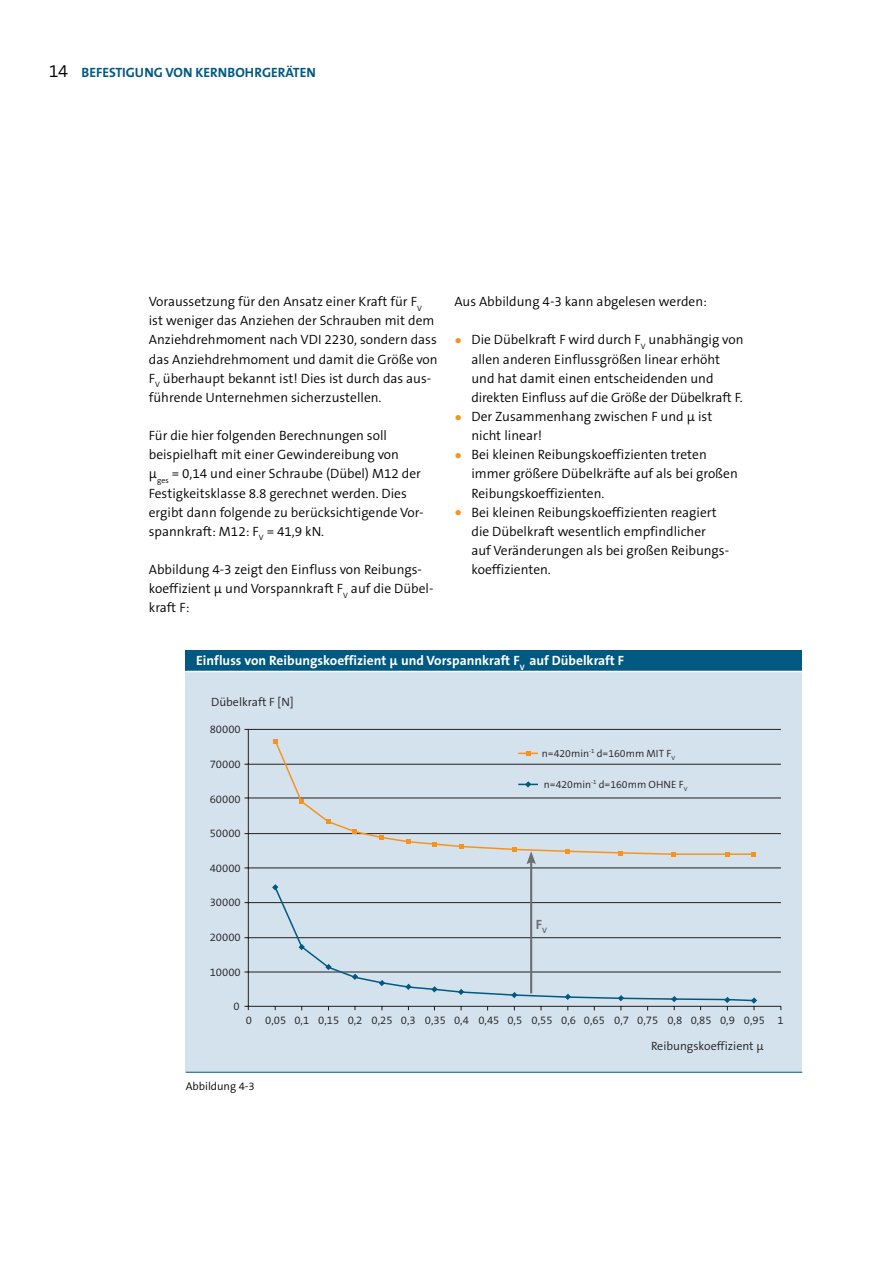
<style>
.page{position:relative;width:893px;height:1263px;background:#fff}
.page>*{position:absolute;margin:0;border:0;box-sizing:border-box;transform-origin:0 0}
.t1{font:300 13.5px/19.2px "The Sans B4";color:#000}
.t2{font:700 13.5px "The Sans B7";color:#fff}
.t3{font:700 13.5px "The Sans B7";color:#005981}
.t4{font:700 13.5px "The Sans B7";color:#6d6e70}
.t5{font:300 12px "The Sans B4";color:#221f20}
.t6{font:300 11.25px "The Sans B4";color:#221f20}
.t7{font:300 11.25px "The Sans B4";color:#000}
.t8{font:300 10.5px "The Sans B4";color:#221f20}
.s1{font-family:"The Sans B4";font-weight:300;font-size:18px;color:#000}
.s2{font-family:"The Sans B7";font-weight:700;font-size:18px;color:#f7931d}
</style>
<div class="page">
<div style="left:186px;top:650px;width:616px;height:21px;background:#005981"></div>
<div style="left:186px;top:671px;width:616px;height:401px;background:#d4e2ed"></div>
<hr style="left:186px;top:671px;width:616px;height:1px;background:#fff">
<hr style="left:186px;top:1072px;width:616px;height:1px;background:#005981">
<hr style="left:244px;top:729px;width:537px;height:1px;background:#221f20">
<hr style="left:244px;top:798px;width:537px;height:1px;background:#221f20">
<hr style="left:244px;top:764px;width:537px;height:1px;background:#221f20">
<hr style="left:244px;top:833px;width:537px;height:1px;background:#221f20">
<hr style="left:244px;top:868px;width:537px;height:1px;background:#221f20">
<hr style="left:244px;top:902px;width:537px;height:1px;background:#221f20">
<hr style="left:244px;top:937px;width:537px;height:1px;background:#221f20">
<hr style="left:244px;top:972px;width:537px;height:1px;background:#221f20">
<hr style="left:244px;top:1006px;width:537px;height:1px;background:#221f20">
<hr style="left:248px;top:729px;width:1px;height:281px;background:#221f20">
<svg style="left:273px;top:744px;width:482px;height:112px"></svg>
<svg style="left:725px;top:852px;width:4px;height:4px"></svg>
<svg style="left:751px;top:852px;width:5px;height:4px"></svg>
<svg style="left:671px;top:852px;width:5px;height:4px"></svg>
<svg style="left:618px;top:851px;width:5px;height:4px"></svg>
<svg style="left:565px;top:849px;width:5px;height:4px"></svg>
<svg style="left:512px;top:847px;width:5px;height:4px"></svg>
<svg style="left:459px;top:845px;width:4px;height:4px"></svg>
<svg style="left:432px;top:843px;width:5px;height:4px"></svg>
<svg style="left:406px;top:839px;width:4px;height:5px"></svg>
<svg style="left:379px;top:835px;width:5px;height:4px"></svg>
<svg style="left:353px;top:829px;width:4px;height:5px"></svg>
<svg style="left:326px;top:819px;width:4px;height:4px"></svg>
<svg style="left:299px;top:800px;width:5px;height:4px"></svg>
<svg style="left:273px;top:739px;width:5px;height:5px"></svg>
<svg style="left:518px;top:751px;width:20px;height:4px"></svg>
<svg style="left:273px;top:885px;width:483px;height:117px"></svg>
<svg style="left:671px;top:996px;width:6px;height:14px"></svg>
<svg style="left:751px;top:997px;width:6px;height:13px"></svg>
<svg style="left:724px;top:997px;width:6px;height:13px"></svg>
<svg style="left:618px;top:995px;width:6px;height:15px"></svg>
<svg style="left:565px;top:994px;width:6px;height:6px"></svg>
<svg style="left:511px;top:992px;width:6px;height:6px"></svg>
<svg style="left:458px;top:989px;width:6px;height:6px"></svg>
<svg style="left:431px;top:986px;width:7px;height:6px"></svg>
<svg style="left:405px;top:984px;width:7px;height:6px"></svg>
<svg style="left:379px;top:980px;width:6px;height:6px"></svg>
<svg style="left:352px;top:974px;width:6px;height:6px"></svg>
<svg style="left:325px;top:964px;width:7px;height:6px"></svg>
<svg style="left:299px;top:944px;width:6px;height:6px"></svg>
<svg style="left:272px;top:884px;width:6px;height:6px"></svg>
<svg style="left:518px;top:781px;width:20px;height:6px"></svg>
<hr style="left:530px;top:860px;width:2px;height:133px;background:#6d6e70">
<svg style="left:526px;top:851px;width:10px;height:13px"></svg>
<p class="t3" style="left:49px;top:65px;width:268px"><span class="s1">14</span> BEFESTIGUNG VON KERNBOHRGERÄTEN</p>
<p class="t1" style="left:149px;top:292px;width:290px">Voraussetzung für den Ansatz einer Kraft für F<sub>V </sub>ist weniger das Anziehen der Schrauben mit dem Anziehdrehmoment nach VDI 2230, sondern dass das Anziehdrehmoment und damit die Größe von F<sub>V</sub> überhaupt bekannt ist! Dies ist durch das aus&shy;führende Unternehmen sicherzustellen.</p>
<p class="t1" style="left:149px;top:426px;width:276px">Für die hier folgenden Berechnungen soll beispielhaft mit einer Gewindereibung von<br>µ<sub>ges</sub> = 0,14 und einer Schraube (Dübel) M12 der Festigkeitsklasse 8.8 gerechnet werden. Dies ergibt dann folgende zu berücksichtigende Vor&shy;spannkraft: M12: F<sub>V</sub> = 41,9 kN.</p>
<p class="t1" style="left:149px;top:560px;width:286px">Abbildung 4-3 zeigt den Einfluss von Reibungs&shy;koeffizient µ und Vorspannkraft F<sub>V</sub> auf die Dübel&shy;kraft F:</p>
<p class="t1" style="left:454px;top:293px;width:254px">Aus Abbildung 4-3 kann abgelesen werden:</p>
<p class="t1" style="left:471px;top:331px;width:274px;text-indent:-17px"><span class="s2">•</span> Die Dübelkraft F wird durch F<sub>V</sub> unabhängig von allen anderen Einflussgrößen linear erhöht und hat damit einen entscheidenden und direkten Einfluss auf die Größe der Dübelkraft F.</p>
<p class="t1" style="left:471px;top:407px;width:242px;text-indent:-17px"><span class="s2">•</span> Der Zusammenhang zwischen F und µ ist nicht linear!</p>
<p class="t1" style="left:471px;top:446px;width:268px;text-indent:-17px"><span class="s2">•</span> Bei kleinen Reibungskoeffizienten treten immer größere Dübelkräfte auf als bei großen<br>Reibungskoeffizienten.</p>
<p class="t1" style="left:471px;top:503px;width:259px;text-indent:-17px"><span class="s2">•</span> Bei kleinen Reibungskoeffizienten reagiert die Dübelkraft wesentlich empfindlicher<br>auf Veränderungen als bei großen Reibungs&shy;koeffizienten.</p>
<p class="t2" style="left:196px;top:653px;width:429px">Einfluss von Reibungskoeffizient µ und Vorspannkraft F<sub>V</sub> auf Dübelkraft F</p>
<p class="t5" style="left:211px;top:696px;width:84px">Dübelkraft F [N]</p>
<p class="t6" style="left:210px;top:724px;width:32px">80000</p>
<p class="t6" style="left:210px;top:758px;width:32px">70000</p>
<p class="t6" style="left:210px;top:793px;width:32px">60000</p>
<p class="t6" style="left:210px;top:828px;width:32px">50000</p>
<p class="t6" style="left:210px;top:863px;width:32px">40000</p>
<p class="t6" style="left:210px;top:896px;width:32px">30000</p>
<p class="t6" style="left:210px;top:931px;width:32px">20000</p>
<p class="t6" style="left:210px;top:966px;width:32px">10000</p>
<p class="t6" style="left:233px;top:1000px;width:8px">0</p>
<p class="t8" style="left:542px;top:747px;width:135px">n=420min<sup>-1</sup> d=160mm MIT F<sub>V</sub></p>
<p class="t8" style="left:544px;top:778px;width:145px">n=420min<sup>-1</sup> d=160mm OHNE F<sub>V</sub></p>
<p class="t4" style="left:536px;top:917px;width:13px">F<sub>V</sub></p>
<p class="t6" style="left:246px;top:1015px;width:95px">0 0,05 0,1 0,15</p>
<p class="t6" style="left:372px;top:1015px;width:23px">0,25</p>
<p class="t6" style="left:425px;top:1015px;width:23px">0,35</p>
<p class="t6" style="left:478px;top:1015px;width:23px">0,45</p>
<p class="t6" style="left:348px;top:1015px;width:16px">0,2</p>
<p class="t6" style="left:401px;top:1015px;width:16px">0,3</p>
<p class="t6" style="left:454px;top:1015px;width:16px">0,4</p>
<p class="t6" style="left:507px;top:1015px;width:16px">0,5</p>
<p class="t6" style="left:561px;top:1015px;width:16px">0,6</p>
<p class="t6" style="left:614px;top:1015px;width:16px">0,7</p>
<p class="t6" style="left:667px;top:1015px;width:16px">0,8</p>
<p class="t6" style="left:532px;top:1015px;width:23px">0,55</p>
<p class="t6" style="left:584px;top:1015px;width:23px">0,65</p>
<p class="t6" style="left:637px;top:1015px;width:23px">0,75</p>
<p class="t6" style="left:691px;top:1015px;width:23px">0,85</p>
<p class="t6" style="left:744px;top:1015px;width:23px">0,95</p>
<p class="t6" style="left:720px;top:1015px;width:16px">0,9</p>
<p class="t6" style="left:777px;top:1015px;width:8px">1</p>
<p class="t5" style="left:651px;top:1040px;width:114px">Reibungskoeffizient µ</p>
<p class="t7" style="left:186px;top:1080px;width:71px">Abbildung 4-3</p>
</div>
